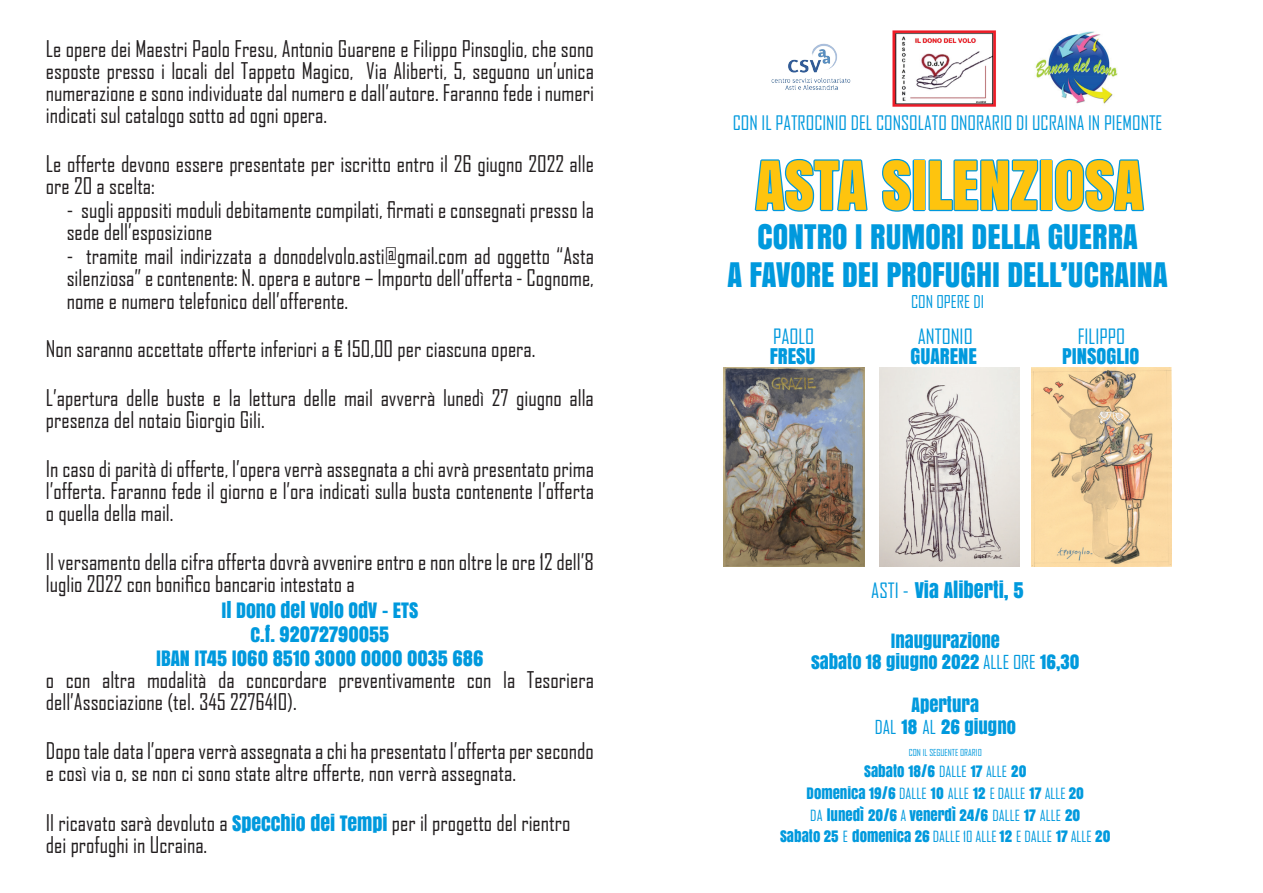
<style>
.page{position:relative;width:1263px;height:893px;background:#fff}
.page>*{position:absolute;margin:0;border:0;box-sizing:border-box;transform-origin:0 0}
.t1{font:63.3px "Anton";color:#fec40e}
.t2{font:31.65px/38px "Anton";color:#09d;text-align:center}
.t3{font:22.05px/22px "Agency FB";color:#231f20}
.t4{font:20.25px "Anton";color:#09d}
.t5{font:20.25px "Agency FB";color:#09d}
.t6{font:19.8px/23.9px "Anton";color:#09d;text-align:center}
.t7{font:19.2px "Agency FB";color:#09d}
.t8{font:18.45px/21.6px "Anton";color:#09d;text-align:center}
.t9{font:16.8px "Agency FB";color:#09d}
.t10{font:14.7px/21.6px "Anton";color:#09d;text-align:center}
.t11{font:9.3px "Agency FB";color:#09d}
.s1{font-family:"Anton";font-size:19.8px;color:#09d}
.s2{font-family:"Agency FB"}
</style>
<div class="page">
<img style="left:880px;top:367px;width:139px;height:200px">
<img style="left:1031px;top:367px;width:140px;height:200px">
<img style="left:723px;top:367px;width:141px;height:200px">
<img style="left:771px;top:43px;width:80px;height:47px">
<img style="left:1035px;top:31px;width:83px;height:73px">
<img style="left:892px;top:30px;width:104px;height:77px">
<svg style="left:754px;top:158px;width:114px;height:54px"></svg>
<svg style="left:882px;top:158px;width:30px;height:54px"></svg>
<div style="left:912px;top:159px;width:14px;height:52px;border:3px solid #09d"></div>
<svg style="left:928px;top:159px;width:111px;height:53px"></svg>
<div style="left:1039px;top:159px;width:14px;height:52px;border:3px solid #09d"></div>
<svg style="left:1054px;top:158px;width:91px;height:54px"></svg>
<p class="t3" style="left:46px;top:37px;width:550px;text-align:justify">Le opere dei Maestri Paolo Fresu, Antonio Guarene e Filippo Pinsoglio, che sono esposte presso i locali del Tappeto Magico, Via Aliberti, 5, seguono un’unica numerazione e sono individuate dal numero e dall’autore. Faranno fede i numeri indicati sul catalogo sotto ad ogni opera.</p>
<p class="t3" style="left:46px;top:152px;width:549px">Le offerte devono essere presentate per iscritto entro il 26 giugno 2022 alle ore 20 a scelta:</p>
<p class="t3" style="left:67px;top:198px;width:529px">- sugli appositi moduli debitamente compilati, firmati e consegnati presso la sede dell’esposizione</p>
<p class="t3" style="left:67px;top:245px;width:529px;text-align:justify">- tramite mail indirizzata a donodelvolo.asti@gmail.com ad oggetto “Asta silenziosa” e contenente: N. opera e autore – Importo dell’offerta - Cognome, nome e numero telefonico dell’offerente.</p>
<p class="t3" style="left:46px;top:338px;width:491px">Non saranno accettate offerte inferiori a € 150,00 per ciascuna opera.</p>
<p class="t3" style="left:46px;top:386px;width:549px">L’apertura delle buste e la lettura delle mail avverrà lunedì 27 giugno alla presenza del notaio Giorgio Gili.</p>
<p class="t3" style="left:46px;top:457px;width:550px;text-align:justify">In caso di parità di offerte, l’opera verrà assegnata a chi avrà presentato prima l’offerta. Faranno fede il giorno e l’ora indicati sulla busta contenente l’offerta o quella della mail.</p>
<p class="t3" style="left:46px;top:550px;width:549px">Il versamento della cifra offerta dovrà avvenire entro e non oltre le ore 12 dell’8 luglio 2022 con bonifico bancario intestato a</p>
<p class="t6" style="left:156px;top:598px;width:329px">IL DONO DEL VOLO ODV – ETS<br>C.F. 92072790055<br>IBAN IT45 I060 8510 3000 0000 0035 686</p>
<p class="t3" style="left:46px;top:668px;width:549px">o con altra modalità da concordare preventivamente con la Tesoriera dell’Associazione (tel. 345 2276410).</p>
<p class="t3" style="left:46px;top:739px;width:550px">Dopo tale data l’opera verrà assegnata a chi ha presentato l’offerta per secondo e così via o, se non ci sono state altre offerte, non verrà assegnata.</p>
<p class="t3" style="left:46px;top:812px;width:526px">Il ricavato sarà devoluto a <span class="s1">SPECCHIO DEI TEMPI</span> per il progetto del rientro dei profughi in Ucraina.</p>
<p class="t7" style="left:733px;top:111px;width:431px">CON IL PATROCINIO DEL CONSOLATO ONORARIO DI UCRAINA IN PIEMONTE</p>
<h1 class="t1" style="left:755px;top:135px;width:390px">ASTA SILENZIOSA</h1>
<h2 class="t2" style="left:727px;top:217px;width:442px">CONTRO I RUMORI DELLA GUERRA<br>A FAVORE DEI PROFUGHI DELL’UCRAINA</h2>
<p class="t9" style="left:911px;top:292px;width:75px">CON OPERE DI</p>
<p class="t4" style="left:770px;top:340px;width:48px">FRESU</p>
<p class="t4" style="left:910px;top:340px;width:68px">GUARENE</p>
<p class="t4" style="left:1062px;top:340px;width:79px">PINSOGLIO</p>
<p class="t5" style="left:773px;top:324px;width:43px">PAOLO</p>
<p class="t5" style="left:918px;top:324px;width:56px">ANTONIO</p>
<p class="t5" style="left:1078px;top:324px;width:49px">FILIPPO</p>
<p class="t4" style="left:871px;top:574px;width:154px"><span class="s2">ASTI -</span> VIA ALIBERTI, 5</p>
<p class="t8" style="left:811px;top:629px;width:270px">INAUGURAZIONE<br>SABATO 18 GIUGNO 2022 <span class="s2">ALLE ORE</span> 16,30</p>
<p class="t8" style="left:875px;top:694px;width:143px">APERTURA<br><span class="s2">DAL</span> 18 <span class="s2">AL</span> 26 GIUGNO</p>
<p class="t11" style="left:909px;top:746px;width:75px">CON IL SEGUENTE ORARIO</p>
<p class="t10" style="left:780px;top:760px;width:332px">SABATO 18/6 <span class="s2">DALLE</span> 17 <span class="s2">ALLE</span> 20<br>DOMENICA 19/6 <span class="s2">DALLE</span> 10 <span class="s2">ALLE</span> 12 <span class="s2">E DALLE</span> 17 <span class="s2">ALLE</span> 20<br><span class="s2">DA</span> LUNEDÌ 20/6 <span class="s2">A</span> VENERDÌ 24/6 <span class="s2">DALLE</span> 17 <span class="s2">ALLE</span> 20<br>SABATO 25 <span class="s2">E</span> DOMENICA 26 <span class="s2">DALLE 10 ALLE</span> 12 <span class="s2">E DALLE</span> 17 <span class="s2">ALLE</span> 20</p>
</div>
